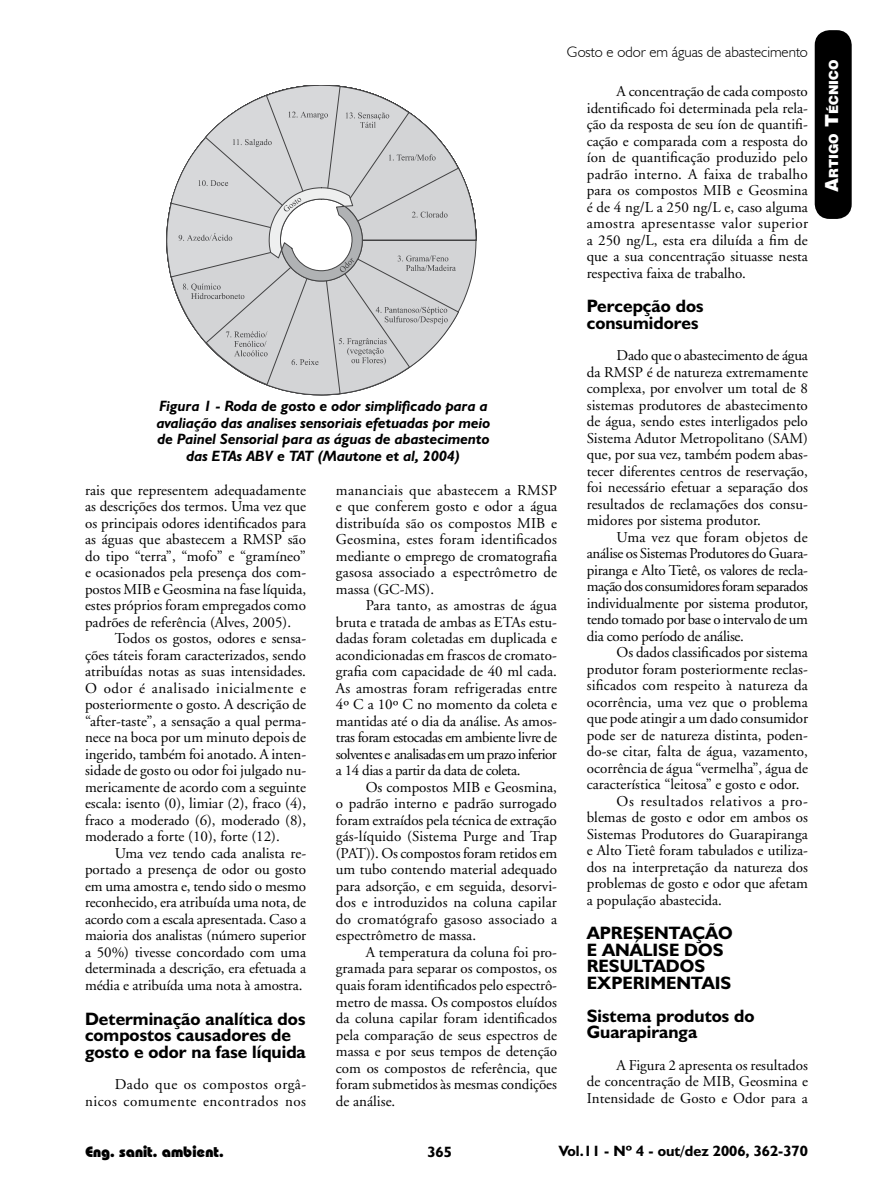
<style>
.page{position:relative;width:893px;height:1191px;background:#fff}
.page>*{position:absolute;margin:0;border:0;box-sizing:border-box;transform-origin:0 0}
.t1{font:700 18px/16.5px "Humanist 521 BT";color:#000}
.t2{font:15px/16.5px "Adobe Garamond";color:#000;text-align:justify}
.t3{font:italic 700 15px/16.5px "Humanist 521 BT";color:#000;text-align:center}
.t4{font:15px/16.5px "Adobe Garamond";letter-spacing:.035em;color:#000;text-align:right}
.t5{font:700 15px "Humanist 521 BT";color:#000}
.t6{font:300 15px "Humanist 521 BT";color:#000}
.t7{font:15px "Adobe Garamond";letter-spacing:.04em;color:#000}
.t8{font:800 15px "Bahamas";color:#000}
.t9{font:900 12.6px "Switzerland";color:#fff}
.s1{font-size:18px}
</style>
<div class="page">
<div style="left:816px;top:32px;width:34px;height:185px;background:#000;border-radius:14px"></div>
<div style="left:815px;top:30px;width:37px;height:189px;border:3px solid #000;border-radius:14px"></div>
<svg style="left:266px;top:385px;width:111px;height:10px"></svg>
<svg style="left:205px;top:343px;width:233px;height:42px"></svg>
<svg style="left:170px;top:277px;width:295px;height:66px;background:#d3d4d6"></svg>
<svg style="left:171px;top:178px;width:8px;height:62px"></svg>
<svg style="left:376px;top:307px;width:72px;height:17px"></svg>
<svg style="left:339px;top:338px;width:48px;height:27px"></svg>
<svg style="left:292px;top:359px;width:27px;height:6px"></svg>
<svg style="left:226px;top:331px;width:42px;height:25px"></svg>
<svg style="left:179px;top:85px;width:297px;height:214px"></svg>
<p class="t3" style="left:157px;top:397px;width:335px">Figura 1 - Roda de gosto e odor simplificado para a avaliação das analises sensoriais efetuadas por meio de Painel Sensorial para as águas de abastecimento das ETAs ABV e TAT (Mautone et al, 2004)</p>
<p class="t2" style="left:85px;top:482px;width:223px">rais que representem adequadamente as descrições dos termos. Uma vez que os principais odores identificados para as águas que abastecem a RMSP são do tipo “terra”, “mofo” e “gramíneo” e ocasionados pela presença dos com&shy;postos MIB e Geosmina na fase líquida, estes próprios foram empregados como padrões de referência (Alves, 2005).</p>
<p class="t2" style="left:85px;top:631px;width:223px;text-indent:30px">Todos os gostos, odores e sensa&shy;ções táteis foram caracterizados, sendo atribuídas notas as suas intensidades.<br>O odor é analisado inicialmente e posteriormente o gosto. A descrição de “after-taste”, a sensação a qual perma&shy;nece na boca por um minuto depois de ingerido, também foi anotado. A inten&shy;sidade de gosto ou odor foi julgado nu&shy;mericamente de acordo com a seguinte escala: isento (0), limiar (2), fraco (4), fraco a moderado (6), moderado (8), moderado a forte (10), forte (12).</p>
<p class="t2" style="left:85px;top:845px;width:223px;text-indent:30px">Uma vez tendo cada analista re&shy;portado a presença de odor ou gosto em uma amostra e, tendo sido o mesmo reconhecido, era atribuída uma nota, de acordo com a escala apresentada. Caso a maioria dos analistas (número superior a 50%) tivesse concordado com uma determinada a descrição, era efetuada a média e atribuída uma nota à amostra.</p>
<p class="t1" style="left:85px;top:1009px;width:222px">Determinação analítica dos compostos causadores de gosto e odor na fase líquida</p>
<p class="t4" style="left:85px;top:1076px;width:223px">Dado que os compostos orgâ&shy;nicos comumente encontrados nos</p>
<p class="t2" style="left:336px;top:482px;width:223px">mananciais que abastecem a RMSP e que conferem gosto e odor a água distribuída são os compostos MIB e Geosmina, estes foram identificados mediante o emprego de cromatografia gasosa associado a espectrômetro de massa (GC-MS).</p>
<p class="t2" style="left:336px;top:598px;width:223px;text-indent:30px">Para tanto, as amostras de água bruta e tratada de ambas as ETAs estu&shy;dadas foram coletadas em duplicada e acondicionadas em frascos de cromato&shy;grafia com capacidade de 40 ml cada.<br>As amostras foram refrigeradas entre 4º C a 10º C no momento da coleta e mantidas até o dia da análise. As amos&shy;tras foram estocadas em ambiente livre de solventes e analisadas em um prazo inferior a 14 dias a partir da data de coleta.</p>
<p class="t2" style="left:336px;top:779px;width:223px;text-indent:30px">Os compostos MIB e Geosmina, o padrão interno e padrão surrogado foram extraídos pela técnica de extração gás-líquido (Sistema Purge and Trap (PAT)). Os compostos foram retidos em um tubo contendo material adequado para adsorção, e em seguida, desorvi&shy;dos e introduzidos na coluna capilar do cromatógrafo gasoso associado a espectrômetro de massa.</p>
<p class="t2" style="left:336px;top:944px;width:223px;text-indent:30px">A temperatura da coluna foi pro&shy;gramada para separar os compostos, os quais foram identificados pelo espectrô&shy;metro de massa. Os compostos eluídos da coluna capilar foram identificados pela comparação de seus espectros de massa e por seus tempos de detenção com os compostos de referência, que foram submetidos às mesmas condições de análise.</p>
<p class="t6" style="left:567px;top:43px;width:242px">Gosto e odor em águas de abastecimento</p>
<p class="t2" style="left:587px;top:83px;width:223px;text-indent:30px">A concentração de cada composto identificado foi determinada pela rela&shy;ção da resposta de seu íon de quantifi&shy;cação e comparada com a resposta do íon de quantificação produzido pelo padrão interno. A faixa de trabalho para os compostos MIB e Geosmina é de 4 ng/L a 250 ng/L e, caso alguma amostra apresentasse valor superior a 250 ng/L, esta era diluída a fim de que a sua concentração situasse nesta respectiva faixa de trabalho.</p>
<p class="t1" style="left:587px;top:297px;width:118px">Percepção dos consumidores</p>
<p class="t2" style="left:587px;top:347px;width:223px;text-indent:30px">Dado que o abastecimento de água da RMSP é de natureza extremamente complexa, por envolver um total de 8 sistemas produtores de abastecimento de água, sendo estes interligados pelo Sistema Adutor Metropolitano (SAM) que, por sua vez, também podem abas&shy;tecer diferentes centros de reservação, foi necessário efetuar a separação dos resultados de reclamações dos consu&shy;midores por sistema produtor.</p>
<p class="t2" style="left:587px;top:529px;width:223px;text-indent:30px">Uma vez que foram objetos de análise os Sistemas Produtores do Guara&shy;piranga e Alto Tietê, os valores de recla&shy;mação dos consumidores foram separados individualmente por sistema produtor, tendo tomado por base o intervalo de um dia como período de análise.</p>
<p class="t2" style="left:617px;top:644px;width:193px">Os dados classificados por sistema</p>
<p class="t2" style="left:587px;top:661px;width:223px">produtor foram posteriormente reclas-</p>
<p class="t2" style="left:587px;top:677px;width:223px">sificados com respeito à natureza da</p>
<p class="t2" style="left:587px;top:694px;width:222px">ocorrência, uma vez que o problema</p>
<p class="t2" style="left:587px;top:710px;width:223px">que pode atingir a um dado consumidor</p>
<p class="t2" style="left:587px;top:727px;width:223px">pode ser de natureza distinta, poden-</p>
<p class="t2" style="left:587px;top:743px;width:223px">do-se citar, falta de água, vazamento,</p>
<p class="t2" style="left:587px;top:760px;width:223px">ocorrência de água “vermelha”, água de</p>
<p class="t2" style="left:587px;top:776px;width:214px">característica “leitosa” e gosto e odor.</p>
<p class="t7" style="left:617px;top:793px;width:193px">Os resultados relativos a pro-</p>
<p class="t2" style="left:587px;top:809px;width:223px">blemas de gosto e odor em ambos os</p>
<p class="t2" style="left:587px;top:826px;width:223px">Sistemas Produtores do Guarapiranga</p>
<p class="t2" style="left:587px;top:842px;width:223px">e Alto Tietê foram tabulados e utiliza-</p>
<p class="t2" style="left:587px;top:859px;width:223px">dos na interpretação da natureza dos</p>
<p class="t2" style="left:587px;top:875px;width:223px">problemas de gosto e odor que afetam</p>
<p class="t2" style="left:587px;top:892px;width:137px">a população abastecida.</p>
<p class="t1" style="left:587px;top:924px;width:147px">APRESENTAÇÃO<br>E ANÁLISE DOS<br>RESULTADOS<br>EXPERIMENTAIS</p>
<p class="t1" style="left:587px;top:1007px;width:169px">Sistema produtos do<br>Guarapiranga</p>
<p class="t2" style="left:587px;top:1057px;width:223px;text-indent:30px">A Figura 2 apresenta os resultados de concentração de MIB, Geosmina e Intensidade de Gosto e Odor para a</p>
<p class="t8" style="left:85px;top:1142px;width:140px">Eng. sanit. ambient.</p>
<p class="t5" style="left:427px;top:1142px;width:26px">365</p>
<p class="t5" style="left:559px;top:1141px;width:251px">Vol.11 - Nº 4 - out/dez 2006, 362-370</p>
<p class="t9" style="left:825px;top:192px;width:134px;rotate:-90deg"><span class="s1">A</span>rtigo <span class="s1">T</span>écnico</p>
</div>
